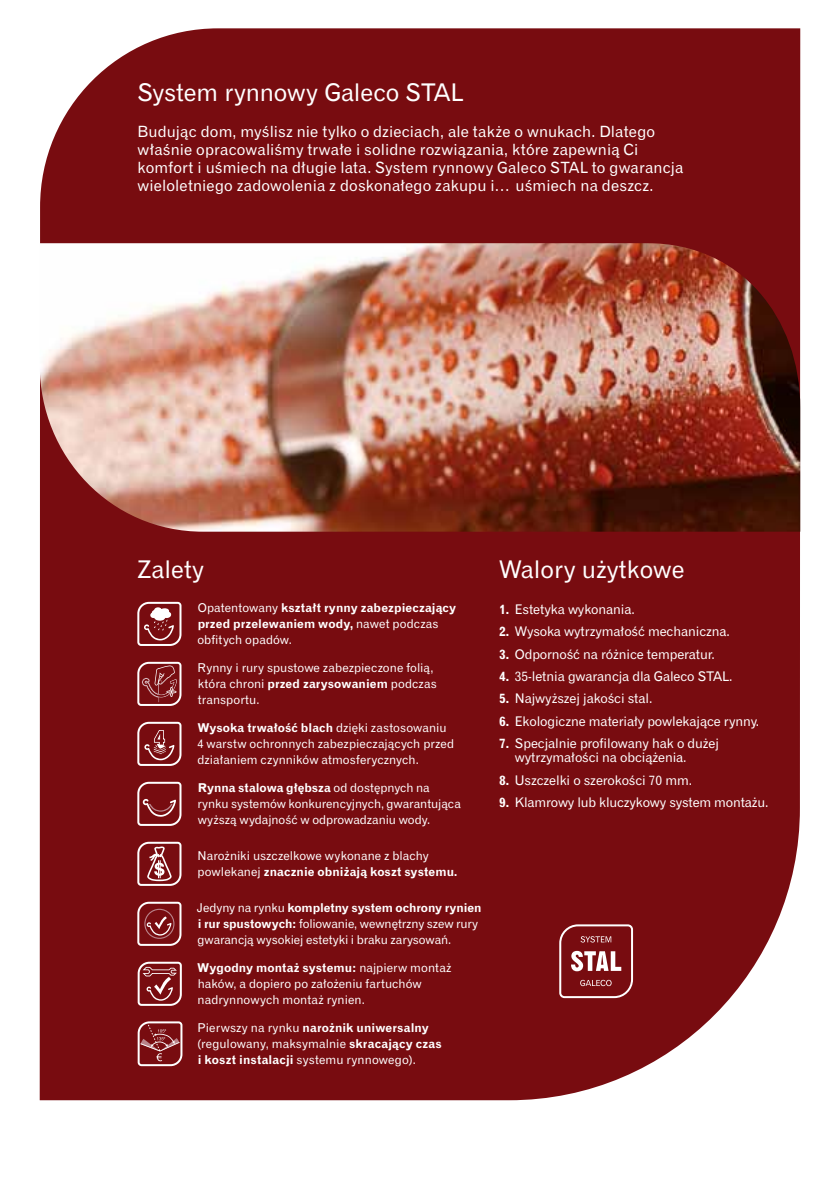
<style>
.page{position:relative;width:840px;height:1191px;background:#fff}
.page>*{position:absolute;margin:0;border:0;box-sizing:border-box;transform-origin:0 0}
.t1{font:22px "Gothic 720 PL";color:#fff}
.t2{font:14px/18px "Gothic 720 PL";letter-spacing:.01em;color:#fff}
.t3{font:12px/14.4px "Gothic 720 PL";letter-spacing:-.01em;color:#fff}
.t4{font:11px/16px "Gothic 720 PL";color:#fff}
.t5{font:700 11px/16px "Gothic 720 PL";letter-spacing:.01em;color:#fff}
.s1{font-weight:400}
.s2{font-weight:700}
</style>
<div class="page">
<div style="left:40px;top:28px;width:759px;height:1072px;background:#780c10"></div>
<img style="left:40px;top:243px;width:759px;height:288px">
<svg style="left:136px;top:721px;width:46px;height:46px;background:#964346"></svg>
<svg style="left:136px;top:661px;width:46px;height:46px;background:#964346"></svg>
<svg style="left:136px;top:781px;width:46px;height:46px;background:#933d40"></svg>
<svg style="left:136px;top:840px;width:46px;height:47px;background:#9c4e51"></svg>
<svg style="left:136px;top:900px;width:46px;height:47px;background:#943f42"></svg>
<svg style="left:136px;top:601px;width:46px;height:46px"></svg>
<svg style="left:137px;top:960px;width:46px;height:47px;background:#99484b"></svg>
<svg style="left:137px;top:1020px;width:46px;height:47px;background:#964346"></svg>
<svg style="left:558px;top:923px;width:75px;height:76px;background:#943f42"></svg>
<h1 class="t1" style="left:137px;top:77px;width:327px">System rynnowy Galeco STAL</h1>
<p class="t2" style="left:137px;top:122px;width:547px">Budując dom, myślisz nie tylko o dzieciach, ale także o wnukach. Dlatego właśnie opracowaliśmy trwałe i solidne rozwiązania, które zapewnią Ci komfort i uśmiech na długie lata. System rynnowy Galeco STAL to gwarancja wieloletniego zadowolenia z doskonałego zakupu i… uśmiech na deszcz.</p>
<h1 class="t1" style="left:137px;top:554px;width:68px">Zalety</h1>
<h1 class="t1" style="left:498px;top:554px;width:187px">Walory użytkowe</h1>
<p class="t5" style="left:197px;top:599px;width:260px"><span class="s1">Opatentowany</span> kształt rynny zabezpieczający przed przelewaniem wody, <span class="s1">nawet podczas obfitych opadów.</span></p>
<p class="t4" style="left:197px;top:659px;width:240px">Rynny i rury spustowe zabezpieczone folią, która chroni <span class="s2">przed zarysowaniem</span> podczas transportu.</p>
<p class="t4" style="left:197px;top:719px;width:258px"><span class="s2">Wysoka trwałość blach</span> dzięki zastosowaniu<br>4 warstw ochronnych zabezpieczających przed działaniem czynników atmosferycznych.</p>
<p class="t4" style="left:197px;top:779px;width:265px"><span class="s2">Rynna stalowa głębsza</span> od dostępnych na rynku systemów konkurencyjnych, gwarantująca wyższą wydajność w odprowadzaniu wody.</p>
<p class="t4" style="left:197px;top:847px;width:261px">Narożniki uszczelkowe wykonane z blachy powlekanej <span class="s2">znacznie obniżają koszt systemu.</span></p>
<p class="t4" style="left:197px;top:899px;width:286px">Jedyny na rynku <span class="s2">kompletny system ochrony rynien i rur spustowych:</span> foliowanie, wewnętrzny szew rury gwarancją wysokiej estetyki i braku zarysowań.</p>
<p class="t4" style="left:197px;top:959px;width:255px"><span class="s2">Wygodny montaż systemu:</span> najpierw montaż haków, a dopiero po założeniu fartuchów nadrynnowych montaż rynien.</p>
<p class="t4" style="left:197px;top:1019px;width:246px">Pierwszy na rynku <span class="s2">narożnik uniwersalny </span>(regulowany, maksymalnie <span class="s2">skracający czas i koszt instalacji</span> systemu rynnowego).</p>
<p class="t3" style="left:498px;top:602px;width:137px"><span class="s2">1.</span> Estetyka wykonania.</p>
<p class="t3" style="left:498px;top:624px;width:232px"><span class="s2">2.</span> Wysoka wytrzymałość mechaniczna.</p>
<p class="t3" style="left:498px;top:646px;width:217px"><span class="s2">3.</span> Odporność na różnice temperatur.</p>
<p class="t3" style="left:498px;top:669px;width:235px"><span class="s2">4.</span> 35-letnia gwarancja dla Galeco STAL.</p>
<p class="t3" style="left:498px;top:691px;width:155px"><span class="s2">5.</span> Najwyższej jakości stal.</p>
<p class="t3" style="left:498px;top:713px;width:261px"><span class="s2">6.</span> Ekologiczne materiały powlekające rynny.</p>
<p class="t3" style="left:514px;top:736px;width:205px;text-indent:-16px"><span class="s2">7.</span> Specjalnie profilowany hak o dużej wytrzymałości na obciążenia.</p>
<p class="t3" style="left:498px;top:772px;width:195px"><span class="s2">8.</span> Uszczelki o szerokości 70 mm.</p>
<p class="t3" style="left:498px;top:795px;width:271px"><span class="s2">9.</span> Klamrowy lub kluczykowy system montażu.</p>
</div>
